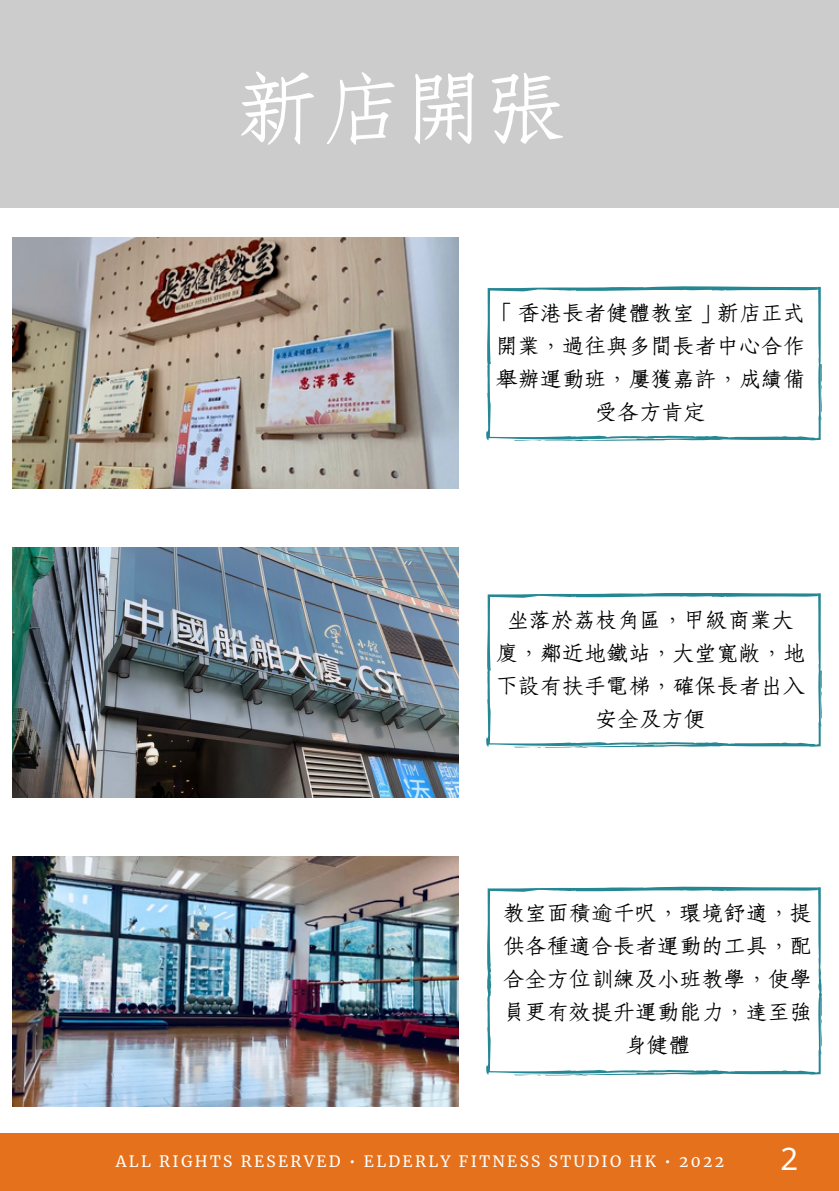
<style>
.page{position:relative;width:839px;height:1191px;background:#fff}
.page>*{position:absolute;margin:0;border:0;box-sizing:border-box;transform-origin:0 0}
.t1{font:90.6px "cw Te X Fang Song";color:#fff}
.t2{font:31px "Noto Sans";color:#fff}
.t3{font:24px/33px "cw Te X Fang Song";color:#000;text-align:center}
.t4{font:15.6px "Merriweather";letter-spacing:.15em;color:#fff}
</style>
<div class="page">
<div style="left:0;top:1134px;width:838px;height:57px;background:#e5711c"></div>
<div style="left:0;top:0;width:838px;height:208px;background:#ccc"></div>
<img style="left:13px;top:547px;width:445px;height:251px">
<img style="left:13px;top:238px;width:445px;height:250px">
<img style="left:13px;top:856px;width:445px;height:251px">
<svg style="left:486px;top:286px;width:336px;height:155px"></svg>
<svg style="left:486px;top:593px;width:336px;height:155px"></svg>
<svg style="left:486px;top:887px;width:336px;height:189px"></svg>
<h1 class="t1" style="left:236px;top:66px;width:335px">新店開張</h1>
<p class="t3" style="left:495px;top:297px;width:311px">「香港長者健體教室」新店正式開業，過往與多間長者中心合作舉辦運動班，屢獲嘉許，成績備受各方肯定</p>
<p class="t3" style="left:495px;top:604px;width:311px">坐落於荔枝角區，甲級商業大廈，鄰近地鐵站，大堂寬敞，地下設有扶手電梯，確保長者出入安全及方便</p>
<p class="t3" style="left:502px;top:897px;width:311px">教室面積逾千呎，環境舒適，提供各種適合長者運動的工具，配合全方位訓練及小班教學，使學員更有效提升運動能力，達至強身健體</p>
<p class="t4" style="left:116px;top:1151px;width:609px">ALL RIGHTS RESERVED • ELDERLY FITNESS STUDIO HK • 2022</p>
<p class="t2" style="left:780px;top:1137px;width:19px">2</p>
</div>
